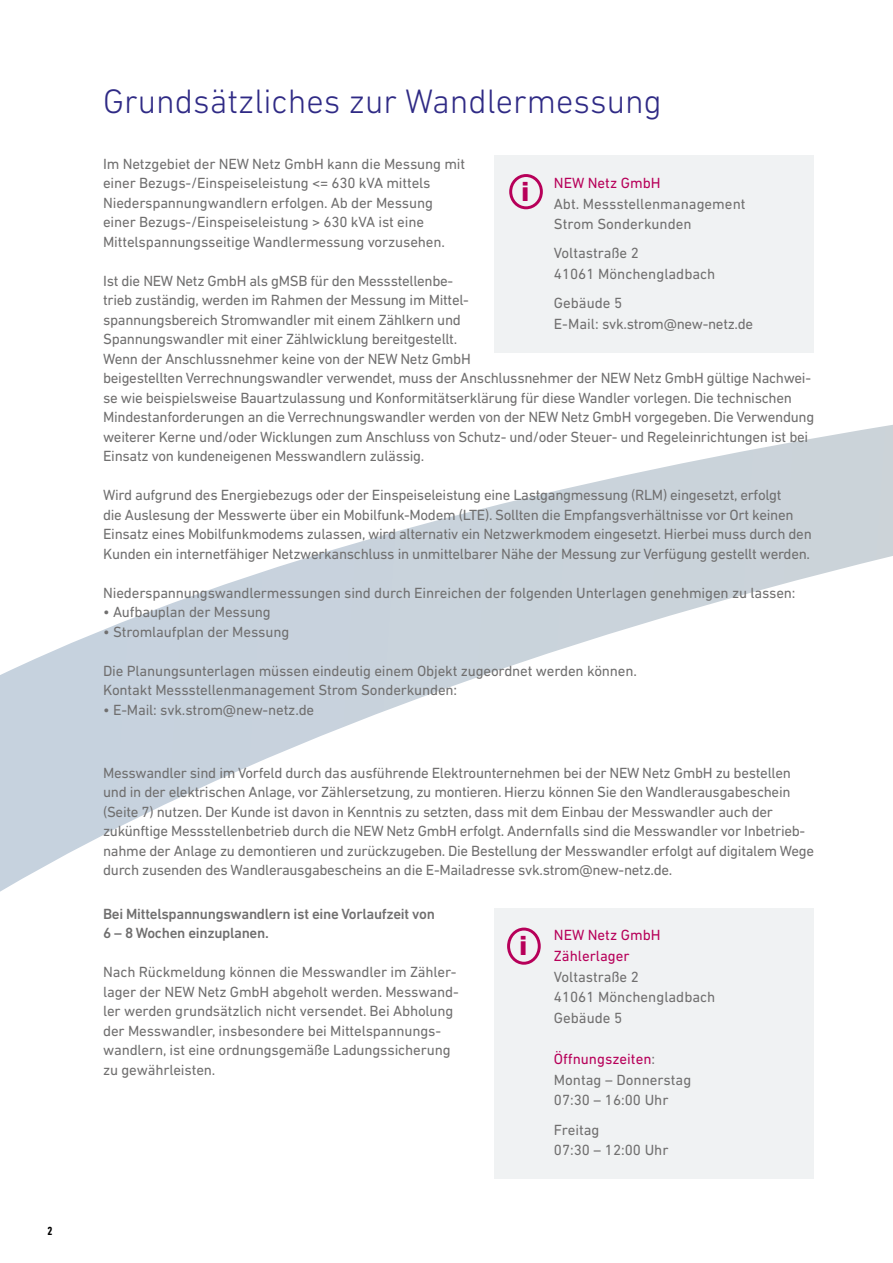
<style>
.page{position:relative;width:893px;height:1263px;background:#fff}
.page>*{position:absolute;margin:0;border:0;box-sizing:border-box;transform-origin:0 0}
.t1{font:300 34.5px "DIN Next LT Pro";color:#2f2a85}
.t2{font:800 28.05px "DIN Next LT Pro";color:#b70059}
.t3{font:15px/19.5px "DIN Next LT Pro";letter-spacing:-.02em;color:#706f6f}
.t4{font:15px/20.7px "DIN Next LT Pro";color:#706f6f}
.t5{font:500 15px/19.5px "DIN Next LT Pro";letter-spacing:-.02em;color:#706f6f}
.t6{font:15px/20.7px "DIN Next LT Pro";color:#b70059}
.t7{font:700 condensed 12px "DIN Next LT Pro";color:#000}
.s1{color:#b70059}
</style>
<div class="page">
<svg style="left:0;top:425px;width:893px;height:467px"></svg>
<div style="left:494px;top:908px;width:320px;height:270px;background:#f0f2f3"></div>
<div style="left:507px;top:927px;width:34px;height:38px;border:3px solid #b70059;border-radius:50%"></div>
<div style="left:494px;top:155px;width:320px;height:198px;background:#f0f2f3"></div>
<div style="left:509px;top:174px;width:34px;height:35px;border:3px solid #b70059;border-radius:50%"></div>
<p class="t7" style="left:48px;top:1224px;width:6px">2</p>
<h1 class="t1" style="left:103px;top:82px;width:560px">Grundsätzliches zur Wandlermessung</h1>
<p class="t3" style="left:103px;top:153px;width:364px">Im Netzgebiet der NEW Netz GmbH kann die Messung mit einer Bezugs-/Einspeiseleistung &lt;= 630 kVA mittels Niederspannungwandlern erfolgen. Ab der Messung einer Bezugs-/Einspeiseleistung &gt; 630 kVA ist eine Mittelspannungsseitige Wandlermessung vorzusehen.</p>
<p class="t3" style="left:103px;top:270px;width:713px">Ist die NEW Netz GmbH als gMSB für den Messstellenbe-<br>trieb zuständig, werden im Rahmen der Messung im Mittel-<br>spannungsbereich Stromwandler mit einem Zählkern und<br>Spannungswandler mit einer Zählwicklung bereitgestellt.<br>Wenn der Anschlussnehmer keine von der NEW Netz GmbH<br>beigestellten Verrechnungswandler verwendet, muss der Anschlussnehmer der NEW Netz GmbH gültige Nachwei&shy;se wie beispielsweise Bauartzulassung und Konformitätserklärung für diese Wandler vorlegen. Die technischen Mindestanforderungen an die Verrechnungswandler werden von der NEW Netz GmbH vorgegeben. Die Verwendung weiterer Kerne und/oder Wicklungen zum Anschluss von Schutz- und/oder Steuer- und Regeleinrichtungen ist bei Einsatz von kundeneigenen Messwandlern zulässig.</p>
<p class="t3" style="left:103px;top:485px;width:710px">Wird aufgrund des Energiebezugs oder der Einspeiseleistung eine Lastgangmessung (RLM) eingesetzt, erfolgt<br>die Auslesung der Messwerte über ein Mobilfunk-Modem (LTE). Sollten die Empfangsverhältnisse vor Ort keinen Einsatz eines Mobilfunkmodems zulassen, wird alternativ ein Netzwerkmodem eingesetzt. Hierbei muss durch den Kunden ein internetfähiger Netzwerkanschluss in unmittelbarer Nähe der Messung zur Verfügung gestellt werden.</p>
<p class="t3" style="left:103px;top:582px;width:694px">Niederspannungswandlermessungen sind durch Einreichen der folgenden Unterlagen genehmigen zu lassen:</p>
<p class="t3" style="left:103px;top:602px;width:169px">• Aufbauplan der Messung</p>
<p class="t3" style="left:103px;top:621px;width:188px">• Stromlaufplan der Messung</p>
<p class="t3" style="left:103px;top:660px;width:535px">Die Planungsunterlagen müssen eindeutig einem Objekt zugeordnet werden können.<br>Kontakt Messstellenmanagement Strom Sonderkunden:</p>
<p class="t3" style="left:103px;top:699px;width:213px">• E-Mail: svk.strom@new-netz.de</p>
<p class="t6" style="left:554px;top:172px;width:108px">NEW Netz GmbH</p>
<p class="t4" style="left:554px;top:193px;width:193px">Abt. Messstellenmanagement<br>Strom Sonderkunden</p>
<p class="t4" style="left:554px;top:243px;width:163px">Voltastraße 2<br>41061 Mönchengladbach</p>
<p class="t3" style="left:554px;top:292px;width:201px;line-height:20.7px">Gebäude 5<br>E-Mail: svk.strom@new-netz.de</p>
<h2 class="t2" style="left:522px;top:175px;width:9px">i</h2>
<p class="t3" style="left:103px;top:763px;width:713px">Messwandler sind im Vorfeld durch das ausführende Elektrounternehmen bei der NEW Netz GmbH zu bestellen und in der elektrischen Anlage, vor Zählersetzung, zu montieren. Hierzu können Sie den Wandlerausgabeschein (Seite 7) nutzen. Der Kunde ist davon in Kenntnis zu setzten, dass mit dem Einbau der Messwandler auch der zukünftige Messstellenbetrieb durch die NEW Netz GmbH erfolgt. Andernfalls sind die Messwandler vor Inbetrieb&shy;nahme der Anlage zu demontieren und zurückzugeben. Die Bestellung der Messwandler erfolgt auf digitalem Wege durch zusenden des Wandlerausgabescheins an die E-Mailadresse svk.strom@new-netz.de.</p>
<p class="t5" style="left:103px;top:904px;width:333px">Bei Mittelspannungswandlern ist eine Vorlaufzeit von<br>6 – 8 Wochen einzuplanen.</p>
<p class="t3" style="left:103px;top:962px;width:357px">Nach Rückmeldung können die Messwandler im Zähler&shy;lager der NEW Netz GmbH abgeholt werden. Messwand&shy;ler werden grundsätzlich nicht versendet. Bei Abholung der Messwandler, insbesondere bei Mittelspannungs&shy;wandlern, ist eine ordnungsgemäße Ladungssicherung zu gewährleisten.</p>
<h2 class="t2" style="left:519px;top:929px;width:9px">i</h2>
<p class="t6" style="left:554px;top:925px;width:108px">NEW Netz GmbH<br>Zählerlager</p>
<p class="t4" style="left:554px;top:966px;width:163px">Voltastraße 2<br>41061 Mönchengladbach<br>Gebäude 5</p>
<p class="t4" style="left:554px;top:1048px;width:139px"><span class="s1">Öffnungszeiten</span>:<br>Montag – Donnerstag<br>07:30 – 16:00 Uhr</p>
<p class="t4" style="left:554px;top:1119px;width:116px">Freitag<br>07:30 – 12:00 Uhr</p>
</div>
